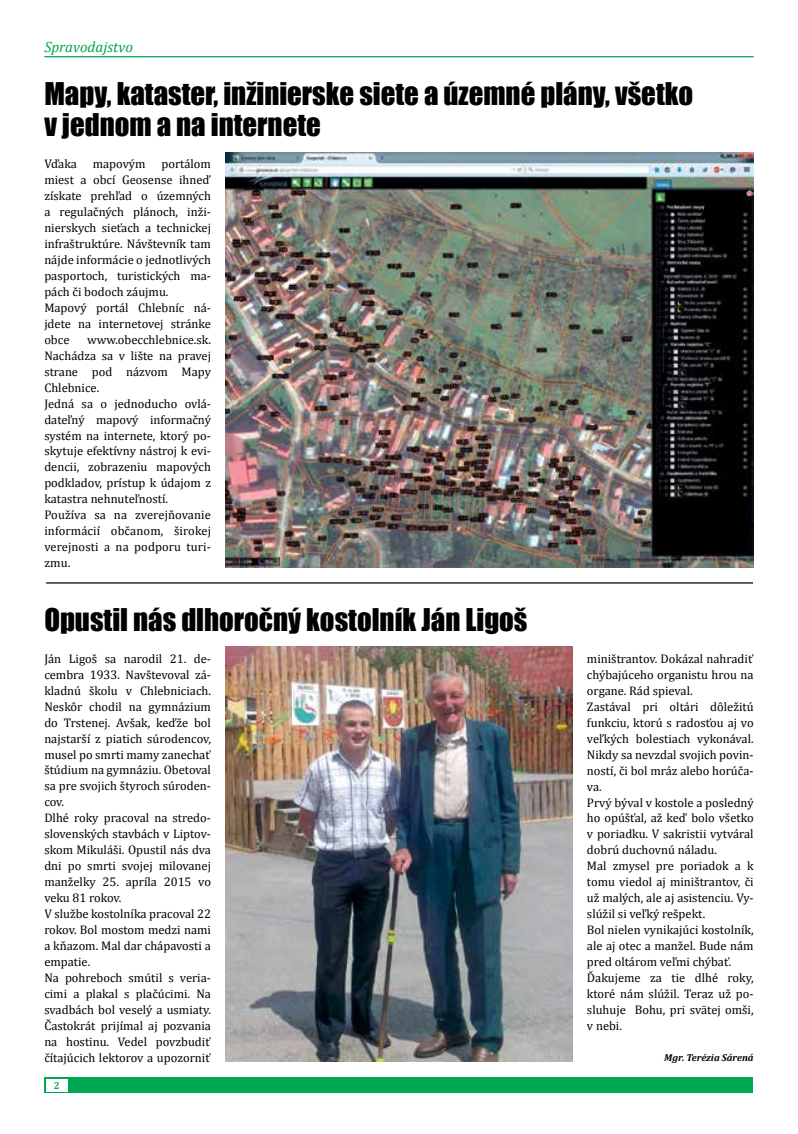
<style>
.page{position:relative;width:798px;height:1134px;background:#fff}
.page>*{position:absolute;margin:0;border:0;box-sizing:border-box;transform-origin:0 0}
.t1{font:28.75px/31.9px "Impact";color:#000}
.t2{font:italic 15px "Cambria";color:#00a651}
.t3{font:12.5px/16px "Cambria";color:#000}
.t4{font:italic 700 10px "Cambria";color:#000}
.t5{font:700 10px "Cambria";color:#00a651}
</style>
<div class="page">
<hr style="left:44px;top:56px;width:709px;height:1px;background:#00a651">
<img style="left:225px;top:647px;width:347px;height:414px">
<img style="left:225px;top:152px;width:528px;height:415px">
<div style="left:44px;top:1077px;width:708px;height:16px;background:#00a651"></div>
<div style="left:46px;top:1079px;width:21px;height:12px;background:#fff"></div>
<hr style="left:46px;top:582px;width:706px;height:1px;background:#000">
<p class="t2" style="left:44px;top:37px;width:90px">Spravodajstvo</p>
<h1 class="t1" style="left:44px;top:77px;width:650px">Mapy, kataster, inžinierske siete a územné plány, všetko v jednom a na internete</h1>
<p class="t3" style="left:44px;top:156px;width:168px;text-indent:117px">portálom miest a obcí Geosense ihneď získate prehľad o územných a regulačných plánoch, inži&shy;nierskych sieťach a technickej infraštruktúre. Návštevník tam nájde informácie o jednotlivých pasportoch, turistických ma&shy;pách či bodoch záujmu.<br>Mapový portál Chlebníc ná&shy;jdete na internetovej stránke obce</p>
<p class="t3" style="left:44px;top:156px;width:34px">Vďaka</p>
<p class="t3" style="left:93px;top:156px;width:54px">mapovým</p>
<p class="t3" style="left:44px;top:331px;width:168px;text-indent:43px">www.obecchlebnice.sk.<br>Nachádza sa v lište na pravej strane pod názvom Mapy<br>Chlebnice.<br>Jedná sa o jednoducho ovlá&shy;dateľný mapový informačný systém na internete, ktorý po&shy;skytuje efektívny nástroj k evi&shy;dencii, zobrazeniu mapových podkladov, prístup k údajom z katastra nehnuteľností.<br>Používa sa na zverejňovanie informácií občanom, širokej verejnosti a na podporu turi&shy;zmu.</p>
<h1 class="t1" style="left:44px;top:603px;width:484px">Opustil nás dlhoročný kostolník Ján Ligoš</h1>
<p class="t3" style="left:44px;top:650px;width:168px">Ján Ligoš sa narodil 21. de&shy;cembra 1933. Navštevoval zá&shy;kladnú školu v Chlebniciach.<br>Neskôr chodil na gymnázium do Trstenej. Avšak, keďže bol najstarší z piatich súrodencov, musel po smrti mamy zanechať štúdium na gymnáziu. Obetoval sa pre svojich štyroch súroden&shy;cov.<br>Dlhé roky pracoval na stredo&shy;slovenských stavbách v Liptov&shy;skom Mikuláši. Opustil nás dva dni po smrti svojej milovanej manželky 25. apríla 2015 vo veku 81 rokov.<br>V službe kostolníka pracoval 22 rokov. Bol mostom medzi nami a kňazom. Mal dar chápavosti a empatie.<br>Na pohreboch smútil s veria&shy;cimi a plakal s plačúcimi. Na svadbách bol veselý a usmiaty.<br>Častokrát prijímal aj pozvania na hostinu. Vedel povzbudiť čítajúcich lektorov a upozorniť</p>
<p class="t3" style="left:586px;top:651px;width:168px">miništrantov. Dokázal nahradiť chýbajúceho organistu hrou na organe. Rád spieval.<br>Zastával pri oltári dôležitú funkciu, ktorú s radosťou aj vo veľkých bolestiach vykonával.<br>Nikdy sa nevzdal svojich povin&shy;ností, či bol mráz alebo horúča&shy;va.<br>Prvý býval v kostole a posledný ho opúšťal, až keď bolo všetko v poriadku. V sakristii vytváral dobrú duchovnú náladu.<br>Mal zmysel pre poriadok a k tomu viedol aj miništrantov, či už malých, ale aj asistenciu. Vy&shy;slúžil si veľký rešpekt.<br>Bol nielen vynikajúci kostolník, ale aj otec a manžel. Bude nám pred oltárom veľmi chýbať.<br>Ďakujeme za tie dlhé roky, ktoré nám slúžil. Teraz už po&shy;sluhuje Bohu, pri svätej omši, v nebi.</p>
<p class="t4" style="left:664px;top:1051px;width:91px">Mgr. Terézia Sárená</p>
<p class="t5" style="left:54px;top:1079px;width:7px">2</p>
</div>
